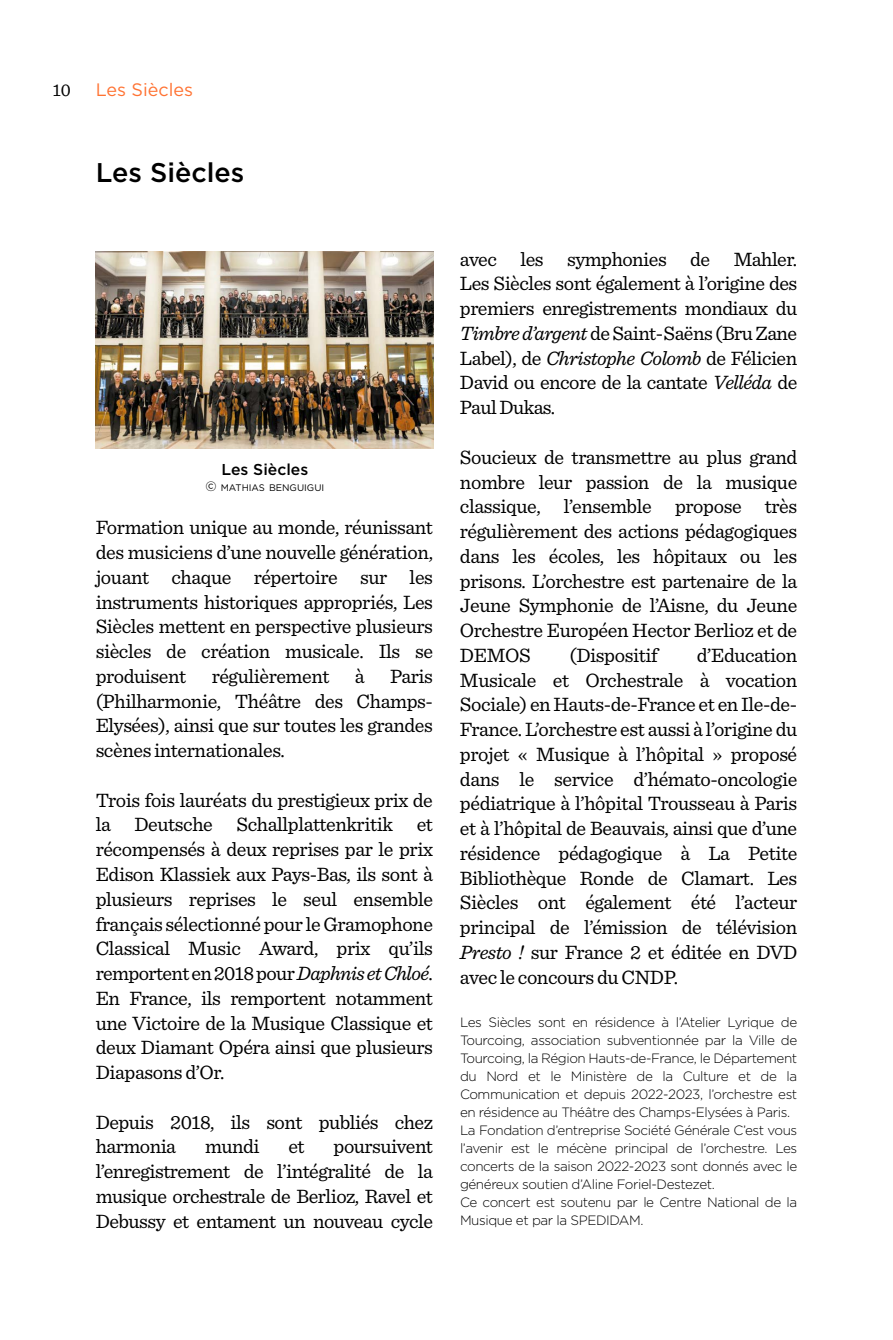
<style>
.page{position:relative;width:893px;height:1340px;background:#fff}
.page>*{position:absolute;margin:0;border:0;box-sizing:border-box;transform-origin:0 0}
.t1{font:500 27px "Gotham";color:#000}
.t2{font:20.25px/24.8px "Sentinel";letter-spacing:-.02em;color:#000;text-align:justify}
.t3{font:18px "Gotham";color:#ff7333}
.t4{font:18px "Sentinel";color:#000}
.t5{font:500 15.75px "Gotham";color:#000}
.t6{font:300 13.5px/18px "Gotham";letter-spacing:-.03em;color:#000}
.t7{font:9.45px "Gotham";color:#000}
.s1{font-size:13.5px}
.s2{font-style:italic}
</style>
<div class="page">
<img style="left:96px;top:251px;width:337px;height:197px">
<p class="t4" style="left:53px;top:76px;width:20px">10</p>
<p class="t3" style="left:96px;top:78px;width:99px">Les Siècles</p>
<h1 class="t1" style="left:96px;top:155px;width:150px">Les Siècles</h1>
<p class="t5" style="left:222px;top:459px;width:88px">Les Siècles</p>
<p class="t7" style="left:205px;top:481px;width:120px"><span class="s1">©</span> MATHIAS BENGUIGUI</p>
<p class="t2" style="left:96px;top:514px;width:339px">Formation unique au monde, réunissant des musiciens d’une nouvelle génération, jouant chaque répertoire sur les instruments historiques appropriés, Les Siècles mettent en perspective plusieurs siècles de création musicale. Ils se produisent</p>
<p class="t2" style="left:212px;top:662px;width:119px">régulièrement</p>
<p class="t2" style="left:355px;top:662px;width:11px">à</p>
<p class="t2" style="left:96px;top:662px;width:339px;text-indent:294px">Paris (Philharmonie, Théâtre des Champs-Elysées), ainsi que sur toutes les grandes scènes internationales.</p>
<p class="t2" style="left:96px;top:786px;width:339px">Trois fois lauréats du prestigieux prix de la Deutsche Schallplattenkritik et récompensés à deux reprises par le prix Edison Klassiek aux Pays-Bas, ils sont à plusieurs reprises le seul ensemble français sélectionné pour le Gramophone Classical Music Award, prix qu’ils remportent en 2018 pour <span class="s2">Daphnis et Chloé</span>.<br>En France, ils remportent notamment une Victoire de la Musique Classique et deux Diamant Opéra ainsi que plusieurs Diapasons d’Or.</p>
<p class="t2" style="left:96px;top:1108px;width:339px">Depuis 2018, ils sont publiés chez harmonia</p>
<p class="t2" style="left:205px;top:1132px;width:56px">mundi</p>
<p class="t2" style="left:288px;top:1132px;width:18px">et</p>
<p class="t2" style="left:96px;top:1132px;width:339px;text-indent:238px">poursuivent l’enregistrement de l’intégralité de la musique orchestrale de Berlioz, Ravel et Debussy et entament un nouveau cycle</p>
<p class="t2" style="left:460px;top:245px;width:339px">avec les symphonies de Mahler.<br>Les Siècles sont également à l’origine des premiers enregistrements mondiaux du <span class="s2">Timbre d’argent</span> de Saint-Saëns (Bru Zane Label), de <span class="s2">Christophe Colomb</span> de Félicien David ou encore de la cantate <span class="s2">Velléda</span> de Paul Dukas.</p>
<p class="t2" style="left:460px;top:443px;width:339px">Soucieux de transmettre au plus grand nombre leur passion de la musique classique, l’ensemble propose très régulièrement des actions pédagogiques dans les écoles, les hôpitaux ou les prisons. L’orchestre est partenaire de la Jeune Symphonie de l’Aisne, du Jeune Orchestre Européen Hector Berlioz et de DEMOS</p>
<p class="t2" style="left:569px;top:641px;width:90px">(Dispositif</p>
<p class="t2" style="left:460px;top:641px;width:339px;text-indent:237px">d’Education Musicale et Orchestrale à vocation Sociale) en Hauts-de-France et en Ile-de-France. L’orchestre est aussi à l’origine du projet « Musique à l’hôpital » proposé dans le service d’hémato-oncologie pédiatrique à l’hôpital Trousseau à Paris et à l’hôpital de Beauvais, ainsi que d’une résidence pédagogique à La Petite Bibliothèque Ronde de Clamart. Les Siècles ont également été l’acteur principal de l’émission de télévision <span class="s2">Presto !</span> sur France 2 et éditée en DVD avec le concours du CNDP.</p>
<p class="t6" style="left:460px;top:1012px;width:339px">Les Siècles sont en résidence à l’Atelier Lyrique de Tourcoing, association subventionnée par la Ville de Tourcoing, la Région Hauts-de-France, le Département du Nord et le Ministère de la Culture et de la Communication et depuis 2022-2023, l’orchestre est en résidence au Théâtre des Champs-Elysées à Paris.<br>La Fondation d’entreprise Société Générale C’est vous l’avenir est le mécène principal de l’orchestre. Les concerts de la saison 2022-2023 sont donnés avec le généreux soutien d’Aline Foriel-Destezet.<br>Ce concert est soutenu par le Centre National de la Musique et par la SPEDIDAM.</p>
</div>
